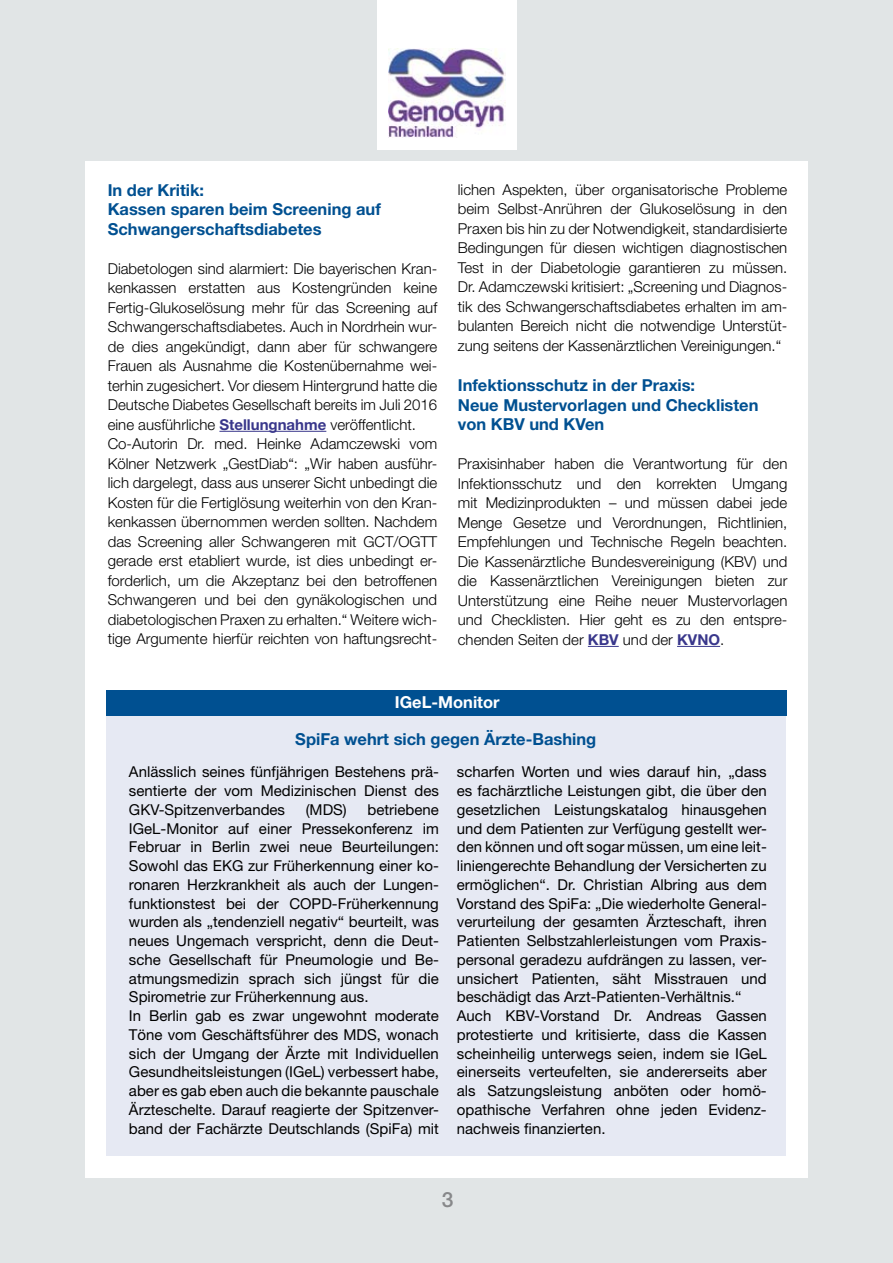
<style>
.page{position:relative;width:893px;height:1263px;background:#e1e5e6}
.page>*{position:absolute;margin:0;border:0;box-sizing:border-box;transform-origin:0 0}
.t1{font:500 21px "Helvetica Neue";color:#87888a}
.t2{font:700 16.5px/19.5px "Helvetica Neue";color:#005091}
.t3{font:700 16.5px "Helvetica Neue";color:#fff}
.t4{font:300 15px/19.5px "Helvetica Neue";color:#000;text-align:justify}
.t5{font:15px/18.8px "Helvetica Neue";color:#000}
.s1{font-weight:700;color:#39378b}
</style>
<div class="page">
<div style="left:377px;top:0;width:140px;height:149px;background:#fff"></div>
<img style="left:388px;top:48px;width:117px;height:90px">
<div style="left:85px;top:162px;width:723px;height:1016px;background:#fff"></div>
<div style="left:106px;top:695px;width:680px;height:461px;background:#e6e9f3"></div>
<div style="left:106px;top:690px;width:681px;height:26px;background:#005091"></div>
<hr style="left:588px;top:646px;width:31px;height:1px;background:#39378b">
<hr style="left:677px;top:646px;width:43px;height:1px;background:#39378b">
<hr style="left:219px;top:431px;width:107px;height:1px;background:#39378b">
<p class="t2" style="left:108px;top:180px;width:275px">In der Kritik:<br>Kassen sparen beim Screening auf<br>Schwangerschaftsdiabetes</p>
<p class="t4" style="left:108px;top:258px;width:331px;text-align:left">Diabetologen sind alarmiert: Die bayerischen Kran&shy;kenkassen erstatten aus Kostengründen keine Fertig-Glukoselösung mehr für das Screening auf Schwangerschaftsdiabetes. Auch in Nordrhein wur&shy;de dies angekündigt, dann aber für schwangere Frauen als Ausnahme die Kostenübernahme wei&shy;terhin zugesichert. Vor diesem Hintergrund hatte die Deutsche Diabetes Gesellschaft bereits im Juli 2016 eine ausführliche <span class="s1">Stellungnahme</span> veröffentlicht.<br>Co-Autorin Dr. med. Heinke Adamczewski vom Kölner Netzwerk „GestDiab“: „Wir haben ausführ&shy;lich dargelegt, dass aus unserer Sicht unbedingt die Kosten für die Fertiglösung weiterhin von den Kran&shy;kenkassen übernommen werden sollten. Nachdem das Screening aller Schwangeren mit GCT/OGTT gerade erst etabliert wurde, ist dies unbedingt er&shy;forderlich, um die Akzeptanz bei den betroffenen Schwangeren und bei den gynäkologischen und diabetologischen Praxen zu erhalten.“ Weitere wich&shy;tige Argumente hierfür reichten von haftungsrecht-</p>
<p class="t4" style="left:458px;top:179px;width:331px">lichen Aspekten, über organisatorische Probleme beim Selbst-Anrühren der Glukoselösung in den Praxen bis hin zu der Notwendigkeit, standardisierte Bedingungen für diesen wichtigen diagnostischen Test in der Diabetologie garantieren zu müssen.<br>Dr. Adamczewski kritisiert: „Screening und Diagnos&shy;tik des Schwangerschaftsdiabetes erhalten im am&shy;bulanten Bereich nicht die notwendige Unterstüt&shy;zung seitens der Kassenärztlichen Vereinigungen.“</p>
<p class="t2" style="left:458px;top:375px;width:302px">Infektionsschutz in der Praxis:<br>Neue Mustervorlagen und Checklisten von KBV und KVen</p>
<p class="t4" style="left:458px;top:454px;width:331px">Praxisinhaber haben die Verantwortung für den Infektionsschutz und den korrekten Umgang mit Medizinprodukten – und müssen dabei jede Menge Gesetze und Verordnungen, Richtlinien, Empfehlungen und Technische Regeln beachten.<br>Die Kassenärztliche Bundesvereinigung (KBV) und die Kassenärztlichen Vereinigungen bieten zur Unterstützung eine Reihe neuer Mustervorlagen und Checklisten. Hier geht es zu den entspre&shy;chenden Seiten der <span class="s1">KBV</span> und der <span class="s1">KVNO</span>.</p>
<p class="t3" style="left:395px;top:692px;width:106px">IGeL-Monitor</p>
<p class="t2" style="left:295px;top:729px;width:302px">SpiFa wehrt sich gegen Ärzte-Bashing</p>
<p class="t5" style="left:129px;top:762px;width:311px;text-align:justify">Anlässlich seines fünfjährigen Bestehens prä&shy;sentierte der vom Medizinischen Dienst des GKV-Spitzenverbandes</p>
<p class="t5" style="left:306px;top:800px;width:43px">(MDS)</p>
<p class="t5" style="left:129px;top:800px;width:311px;text-indent:238px">betriebene IGeL-Monitor auf einer Pressekonferenz im Februar in Berlin zwei neue Beurteilungen:<br>Sowohl das EKG zur Früherkennung einer ko&shy;ronaren Herzkrankheit als auch der Lungen&shy;funktionstest bei der COPD-Früherkennung wurden als „tendenziell negativ“ beurteilt, was neues Ungemach verspricht, denn die Deut&shy;sche Gesellschaft für Pneumologie und Be&shy;atmungsmedizin sprach sich jüngst für die Spirometrie zur Früherkennung aus.<br>In Berlin gab es zwar ungewohnt moderate Töne vom Geschäftsführer des MDS, wonach sich der Umgang der Ärzte mit Individuellen Gesundheitsleistungen (IGeL) verbessert habe, aber es gab eben auch die bekannte pauschale Ärzteschelte. Darauf reagierte der Spitzenver&shy;band der Fachärzte Deutschlands (SpiFa) mit</p>
<p class="t5" style="left:457px;top:762px;width:311px">scharfen Worten und wies darauf hin, „dass es fachärztliche Leistungen gibt, die über den gesetzlichen Leistungskatalog hinausgehen und dem Patienten zur Verfügung gestellt wer&shy;den können und oft sogar müssen, um eine leit&shy;liniengerechte Behandlung der Versicherten zu ermöglichen“. Dr. Christian Albring aus dem Vorstand des SpiFa: „Die wiederholte General&shy;verurteilung der gesamten Ärzteschaft, ihren Patienten Selbstzahlerleistungen vom Praxis&shy;personal geradezu aufdrängen zu lassen, ver&shy;unsichert Patienten, säht Misstrauen und beschädigt das Arzt-Patienten-Verhältnis.“ Auch KBV-Vorstand Dr. Andreas Gassen protestierte und kritisierte, dass die Kassen scheinheilig unterwegs seien, indem sie IGeL einerseits verteufelten, sie andererseits aber als Satzungsleistung anböten oder homö&shy;opathische Verfahren ohne jeden Evidenz&shy;nachweis finanzierten.</p>
<h1 class="t1" style="left:442px;top:1187px;width:13px">3</h1>
</div>
